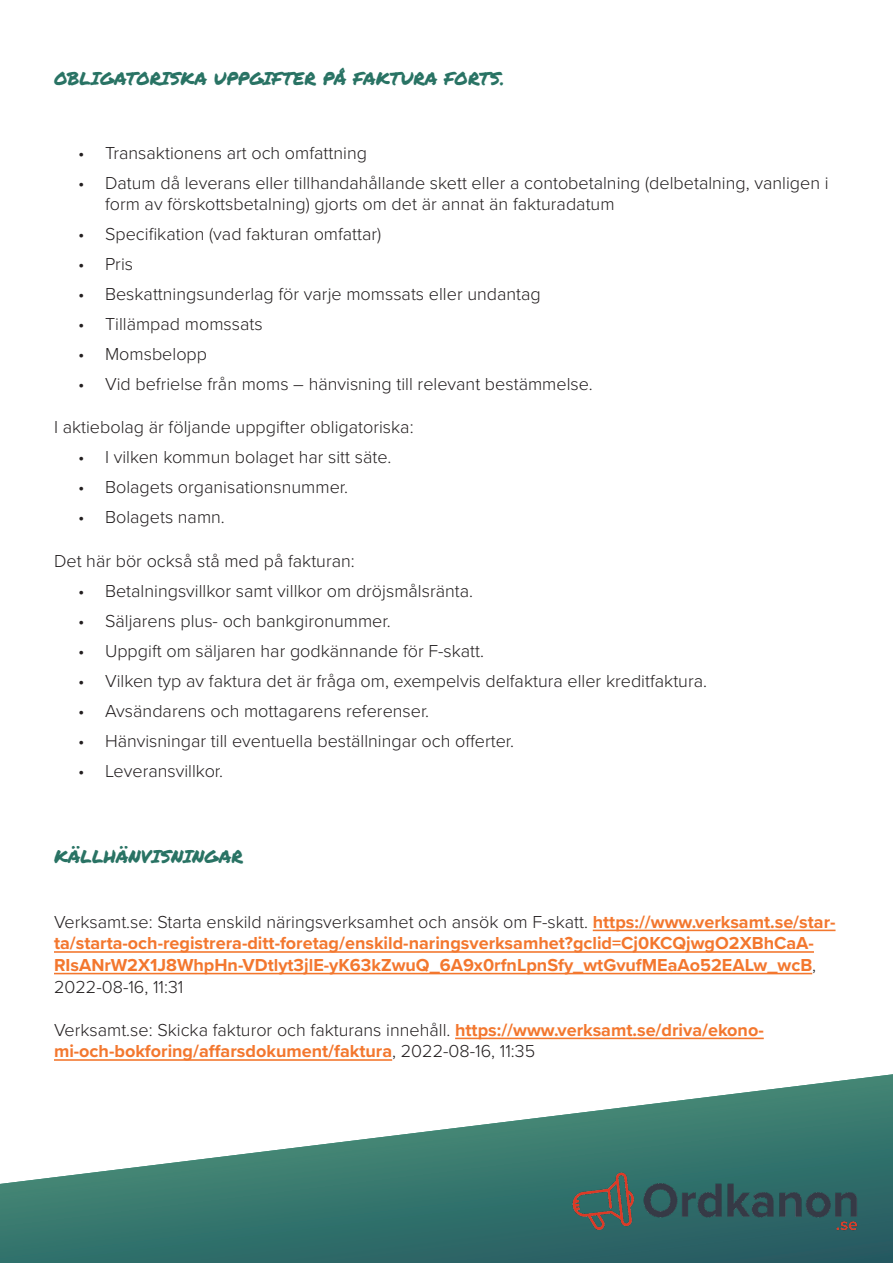
<style>
.page{position:relative;width:893px;height:1263px;background:#fff}
.page>*{position:absolute;margin:0;border:0;box-sizing:border-box;transform-origin:0 0}
.Brödtext{font:300 18px/21.6px "Proxima Nova";color:#231f20}
.Brödtext-2{font:700 18px/21.6px "Proxima Nova";color:#f3772e}
.Underrubrik_interndo{font:18px "Permanent Marker";color:#297364}
.s1{font-weight:300;color:#231f20}
</style>
<div class="page">
<svg style="left:0;top:1074px;width:893px;height:189px"></svg>
<img style="left:528px;top:1126px;width:365px;height:137px">
<hr style="left:593px;top:929px;width:242px;height:2px;background:#f3772e">
<hr style="left:54px;top:951px;width:760px;height:2px;background:#f3772e">
<hr style="left:54px;top:973px;width:758px;height:1px;background:#f3772e">
<hr style="left:455px;top:1037px;width:309px;height:2px;background:#f3772e">
<hr style="left:54px;top:1059px;width:338px;height:2px;background:#f3772e">
<p class="Underrubrik_interndo" style="left:54px;top:65px;width:452px">OBLIGATORISKA UPPGIFTER PÅ FAKTURA FORTS.</p>
<p class="Brödtext" style="left:78px;top:141px;width:290px">• Transaktionens art och omfattning</p>
<p class="Brödtext" style="left:105px;top:171px;width:725px;text-indent:-27px">• Datum då leverans eller tillhandahållande skett eller a contobetalning (delbetalning, vanligen i form av förskottsbetalning) gjorts om det är annat än fakturadatum</p>
<p class="Brödtext" style="left:78px;top:222px;width:305px">• Specifikation (vad fakturan omfattar)</p>
<p class="Brödtext" style="left:78px;top:252px;width:57px">• Pris</p>
<p class="Brödtext" style="left:78px;top:282px;width:464px">• Beskattningsunderlag för varje momssats eller undantag</p>
<p class="Brödtext" style="left:78px;top:312px;width:186px">• Tillämpad momssats</p>
<p class="Brödtext" style="left:78px;top:342px;width:131px">• Momsbelopp</p>
<p class="Brödtext" style="left:78px;top:372px;width:516px">• Vid befrielse från moms – hänvisning till relevant bestämmelse.</p>
<p class="Brödtext" style="left:54px;top:416px;width:361px">I aktiebolag är följande uppgifter obligatoriska:</p>
<p class="Brödtext" style="left:78px;top:446px;width:315px">• I vilken kommun bolaget har sitt säte.</p>
<p class="Brödtext" style="left:78px;top:476px;width:272px">• Bolagets organisationsnummer.</p>
<p class="Brödtext" style="left:78px;top:506px;width:148px">• Bolagets namn.</p>
<p class="Brödtext" style="left:54px;top:549px;width:302px">Det här bör också stå med på fakturan:</p>
<p class="Brödtext" style="left:78px;top:579px;width:397px">• Betalningsvillkor samt villkor om dröjsmålsränta.</p>
<p class="Brödtext" style="left:78px;top:609px;width:314px">• Säljarens plus- och bankgironummer.</p>
<p class="Brödtext" style="left:78px;top:639px;width:408px">• Uppgift om säljaren har godkännande för F-skatt.</p>
<p class="Brödtext" style="left:78px;top:669px;width:630px">• Vilken typ av faktura det är fråga om, exempelvis delfaktura eller kreditfaktura.</p>
<p class="Brödtext" style="left:78px;top:699px;width:353px">• Avsändarens och mottagarens referenser.</p>
<p class="Brödtext" style="left:78px;top:729px;width:438px">• Hänvisningar till eventuella beställningar och offerter.</p>
<p class="Brödtext" style="left:78px;top:759px;width:147px">• Leveransvillkor.</p>
<p class="Underrubrik_interndo" style="left:54px;top:843px;width:191px">KÄLLHÄNVISNINGAR</p>
<p class="Brödtext-2" style="left:54px;top:911px;width:783px"><span class="s1">Verksamt.se: Starta enskild näringsverksamhet och ansök om F-skatt.</span> https://www.verksamt.se/star&shy;ta/starta-och-registrera-ditt-foretag/enskild-naringsverksamhet?gclid=Cj0KCQjwgO2XBhCaA-RIsANrW2X1J8WhpHn-VDtlyt3jlE-yK63kZwuQ_6A9x0rfnLpnSfy_wtGvufMEaAo52EALw_wcB<span class="s1">, 2022-08-16, 11:31</span></p>
<p class="Brödtext-2" style="left:54px;top:1019px;width:711px"><span class="s1">Verksamt.se: Skicka fakturor och fakturans innehåll.</span> https://www.verksamt.se/driva/ekono&shy;mi-och-bokforing/affarsdokument/faktura<span class="s1">, 2022-08-16, 11:35</span></p>
</div>
